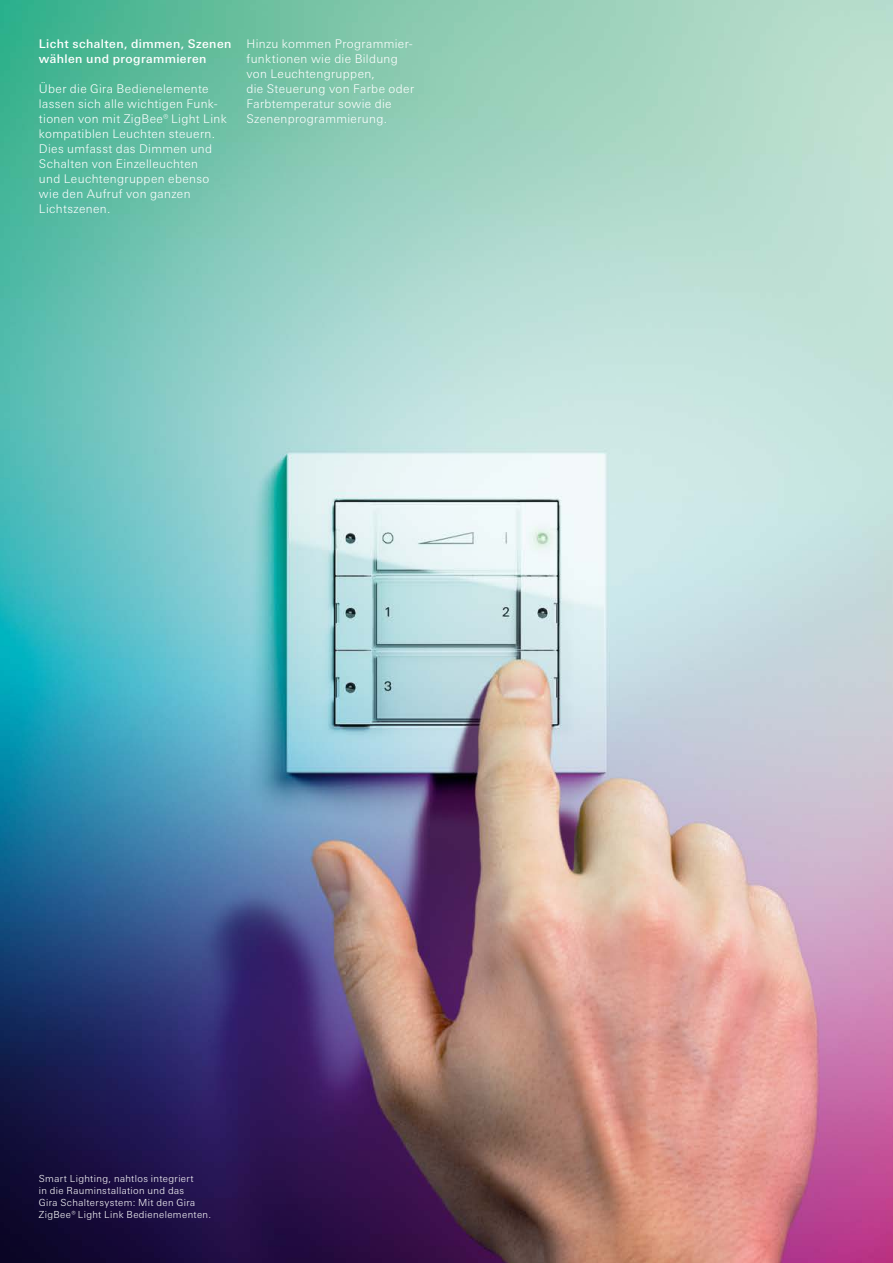
<style>
.page{position:relative;width:893px;height:1263px;background:#fff}
.page>*{position:absolute;margin:0;border:0;box-sizing:border-box;transform-origin:0 0}
.t1{font:300 12px/15px "Linotype Univers Basic";letter-spacing:.03em;color:#fff}
.t2{font:500 12px/15px "Linotype Univers Basic";letter-spacing:.035em;color:#fff}
.t3{font:300 9.75px/12px "Linotype Univers Basic";letter-spacing:.04em;color:#fff}
</style>
<div class="page">
<img style="left:0;top:0;width:893px;height:1263px">
<p class="t2" style="left:39px;top:36px;width:194px">Licht schalten, dimmen, Szenen wählen und programmieren</p>
<p class="t1" style="left:39px;top:81px;width:189px">Über die Gira Bedienelemente lassen sich alle wichtigen Funk&shy;tionen von mit ZigBee® Light Link kompatiblen Leuchten steuern.<br>Dies umfasst das Dimmen und<br>Schalten von Einzelleuchten<br>und Leuchtengruppen ebenso wie den Aufruf von ganzen<br>Lichtszenen.</p>
<p class="t1" style="left:246px;top:36px;width:169px">Hinzu kommen Programmier&shy;funktionen wie die Bildung von Leuchtengruppen,<br>die Steuerung von Farbe oder<br>Farbtemperatur sowie die<br>Szenenprogrammierung.</p>
<p class="t3" style="left:39px;top:1172px;width:174px">Smart Lighting, nahtlos integriert<br>in die Rauminstallation und das<br>Gira Schaltersystem: Mit den Gira ZigBee® Light Link Bedienelementen.</p>
</div>
